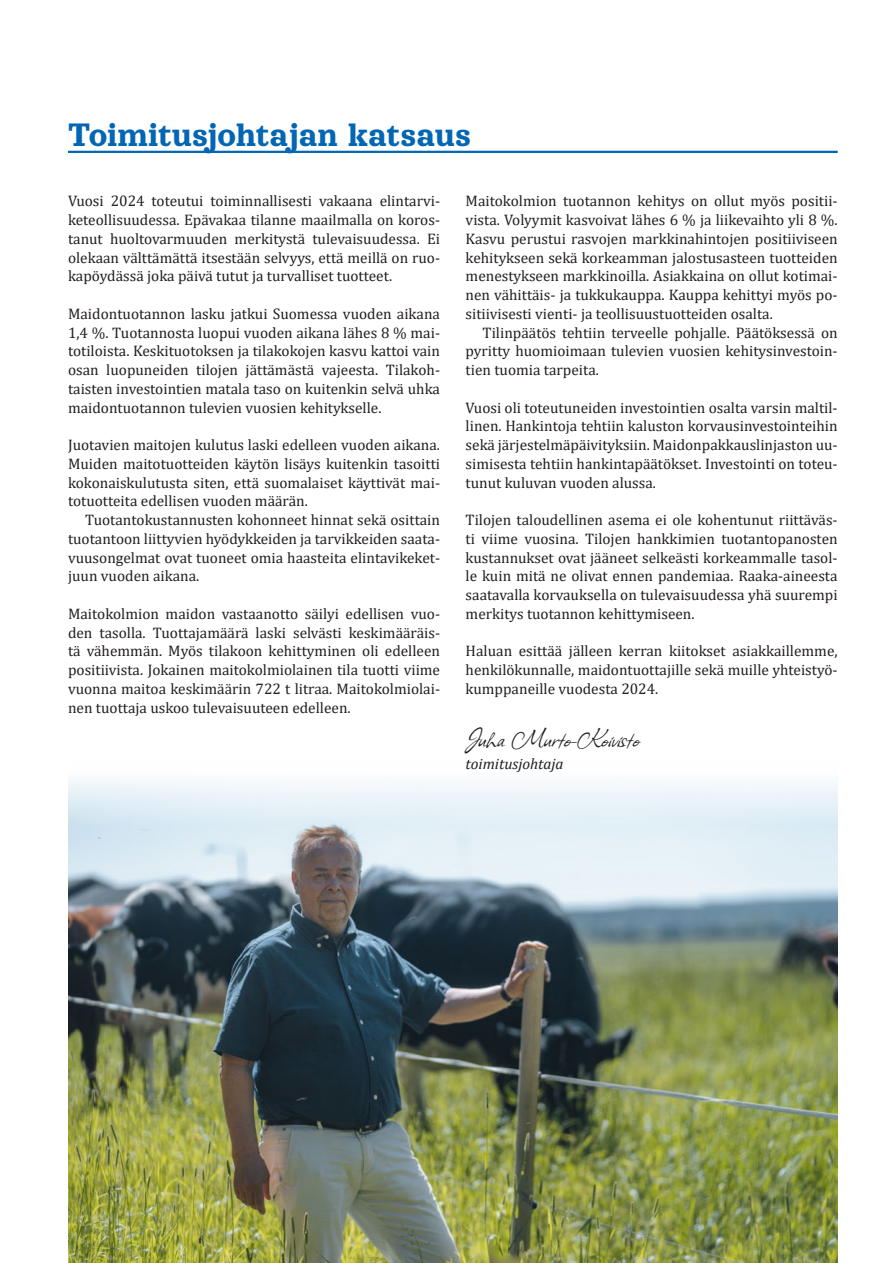
<style>
.page{position:relative;width:893px;height:1263px;background:#fff}
.page>*{position:absolute;margin:0;border:0;box-sizing:border-box;transform-origin:0 0}
.t1{font:36px "Orelega One";letter-spacing:.005em;color:#0166b3}
.t2{font:30px "Allison";color:#231f20}
.t3{font:15.3px/18.8px "Cambria";color:#231f20;text-align:justify}
.t4{font:italic 15.3px "Cambria";color:#231f20}
</style>
<div class="page">
<img style="left:68px;top:780px;width:770px;height:483px">
<hr style="left:68px;top:151px;width:770px;height:2px;background:#0166b3">
<h1 class="t1" style="left:68px;top:116px;width:404px">Toimitusjohtajan katsaus</h1>
<p class="t3" style="left:68px;top:192px;width:374px">Vuosi 2024 toteutui toiminnallisesti vakaana elintarvi&shy;keteollisuudessa. Epävakaa tilanne maailmalla on koros&shy;tanut huoltovarmuuden merkitystä tulevaisuudessa. Ei olekaan välttämättä itsestään selvyys, että meillä on ruo&shy;kapöydässä joka päivä tutut ja turvalliset tuotteet.</p>
<p class="t3" style="left:68px;top:304px;width:374px">Maidontuotannon lasku jatkui Suomessa vuoden aikana 1,4 %. Tuotannosta luopui vuoden aikana lähes 8 % mai&shy;totiloista. Keskituotoksen ja tilakokojen kasvu kattoi vain osan luopuneiden tilojen jättämästä vajeesta. Tilakoh&shy;taisten investointien matala taso on kuitenkin selvä uhka maidontuotannon tulevien vuosien kehitykselle.</p>
<p class="t3" style="left:68px;top:435px;width:374px">Juotavien maitojen kulutus laski edelleen vuoden aikana.<br>Muiden maitotuotteiden käytön lisäys kuitenkin tasoitti kokonaiskulutusta siten, että suomalaiset käyttivät mai&shy;totuotteita edellisen vuoden määrän.</p>
<p class="t3" style="left:68px;top:510px;width:374px;text-indent:17px">Tuotantokustannusten kohonneet hinnat sekä osittain tuotantoon liittyvien hyödykkeiden ja tarvikkeiden saata&shy;vuusongelmat ovat tuoneet omia haasteita elintavikeket&shy;juun vuoden aikana.</p>
<p class="t3" style="left:68px;top:604px;width:374px">Maitokolmion maidon vastaanotto säilyi edellisen vuo&shy;den tasolla. Tuottajamäärä laski selvästi keskimääräis&shy;tä vähemmän. Myös tilakoon kehittyminen oli edelleen positiivista. Jokainen maitokolmiolainen tila tuotti viime vuonna maitoa keskimäärin 722 t litraa. Maitokolmiolai&shy;nen tuottaja uskoo tulevaisuuteen edelleen.</p>
<p class="t3" style="left:466px;top:192px;width:374px">Maitokolmion tuotannon kehitys on ollut myös positii&shy;vista. Volyymit kasvoivat lähes 6 % ja liikevaihto yli 8 %.<br>Kasvu perustui rasvojen markkinahintojen positiiviseen kehitykseen sekä korkeamman jalostusasteen tuotteiden menestykseen markkinoilla. Asiakkaina on ollut kotimai&shy;nen vähittäis- ja tukkukauppa. Kauppa kehittyi myös po&shy;sitiivisesti vienti- ja teollisuustuotteiden osalta.</p>
<p class="t3" style="left:466px;top:323px;width:374px;text-indent:17px">Tilinpäätös tehtiin terveelle pohjalle. Päätöksessä on pyritty huomioimaan tulevien vuosien kehitysinvestoin&shy;tien tuomia tarpeita.</p>
<p class="t3" style="left:466px;top:398px;width:374px">Vuosi oli toteutuneiden investointien osalta varsin maltil&shy;linen. Hankintoja tehtiin kaluston korvausinvestointeihin sekä järjestelmäpäivityksiin. Maidonpakkauslinjaston uu&shy;simisesta tehtiin hankintapäätökset. Investointi on toteu&shy;tunut kuluvan vuoden alussa.</p>
<p class="t3" style="left:466px;top:510px;width:374px">Tilojen taloudellinen asema ei ole kohentunut riittäväs&shy;ti viime vuosina. Tilojen hankkimien tuotantopanosten kustannukset ovat jääneet selkeästi korkeammalle tasol&shy;le kuin mitä ne olivat ennen pandemiaa. Raaka-aineesta saatavalla korvauksella on tulevaisuudessa yhä suurempi merkitys tuotannon kehittymiseen.</p>
<p class="t3" style="left:466px;top:642px;width:374px">Haluan esittää jälleen kerran kiitokset asiakkaillemme, henkilökunnalle, maidontuottajille sekä muille yhteistyö&shy;kumppaneille vuodesta 2024.</p>
<h2 class="t2" style="left:466px;top:719px;width:175px">Juha Murto-Koivisto</h2>
<p class="t4" style="left:466px;top:753px;width:99px">toimitusjohtaja</p>
</div>
